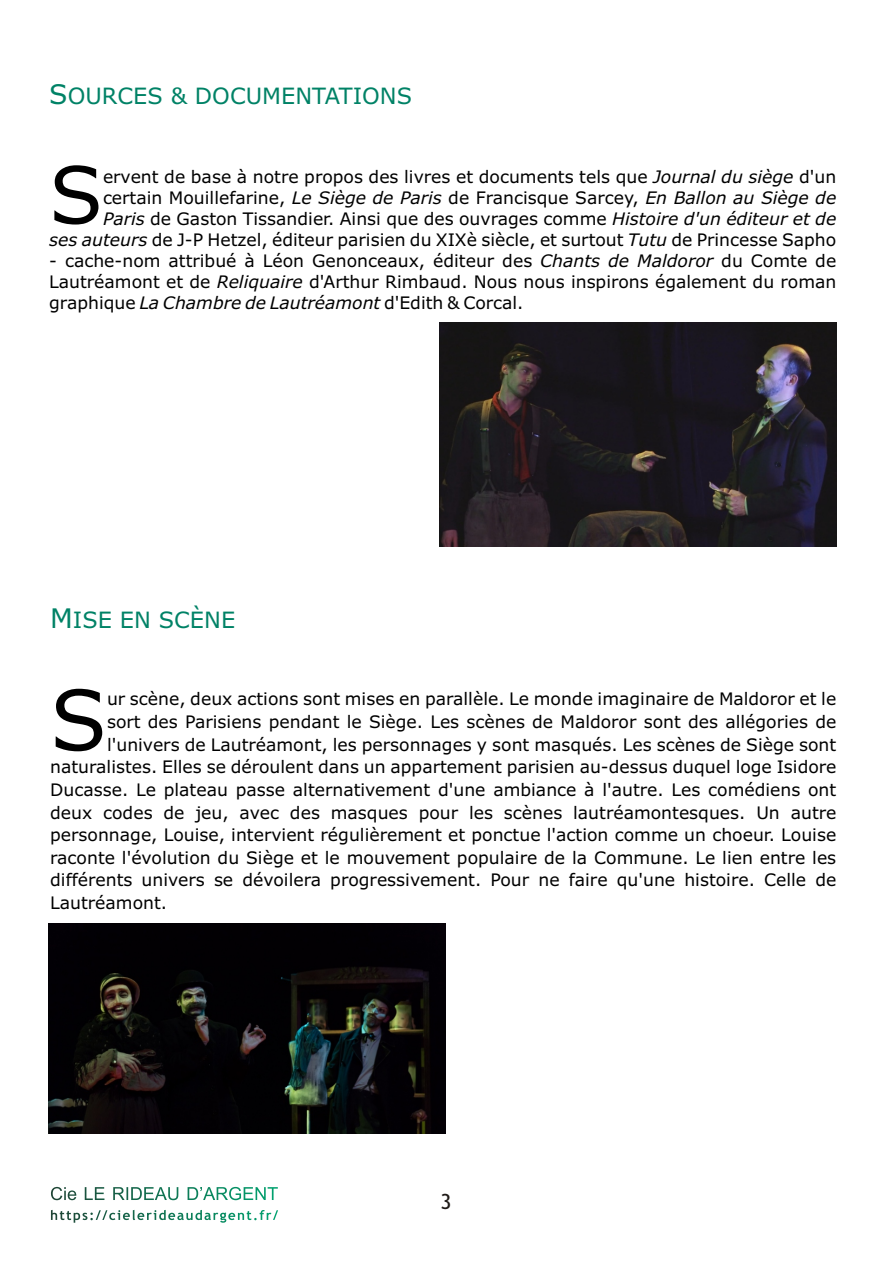
<style>
.page{position:relative;width:894px;height:1263px;background:#fff}
.page>*{position:absolute;margin:0;border:0;box-sizing:border-box;transform-origin:0 0}
.t1{font:83.1px "Verdana";color:#000}
.t2{font:78.75px "Verdana";color:#000}
.t3{font:22.5px "Verdana";color:#008266}
.t4{font:21px "Trebuchet MS";color:#1f1a17}
.t5{font:17.25px/22.6px "Verdana";color:#000;text-align:justify}
.s1{font-size:27px}
.s2{font-style:italic}
</style>
<div class="page">
<img style="left:48px;top:924px;width:398px;height:210px">
<img style="left:439px;top:322px;width:398px;height:224px">
<svg style="left:50px;top:1186px;width:228px;height:37px"></svg>
<h3 class="t3" style="left:49px;top:87px;width:364px"><span class="s1">S</span>OURCES &amp; DOCUMENTATIONS</h3>
<h2 class="t2" style="left:49px;top:163px;width:55px">S</h2>
<p class="t5" style="left:103px;top:167px;width:735px">ervent de base à notre propos des livres et documents tels que <span class="s2">Journal du siège</span> d'un</p>
<p class="t5" style="left:49px;top:188px;width:789px;line-height:21px;text-align:right">certain Mouillefarine, <span class="s2">Le Siège de Paris</span> de Francisque Sarcey, <span class="s2">En Ballon au Siège de<br>Paris</span> de Gaston Tissandier. Ainsi que des ouvrages comme <span class="s2">Histoire d'un éditeur et de<br>ses auteurs</span> de J-P Hetzel, éditeur parisien du XIXè siècle, et surtout <span class="s2">Tutu</span> de Princesse Sapho</p>
<p class="t5" style="left:49px;top:251px;width:789px;line-height:21px">- cache-nom attribué à Léon Genonceaux, éditeur des <span class="s2">Chants de Maldoror</span> du Comte de Lautréamont et de <span class="s2">Reliquaire</span> d'Arthur Rimbaud. Nous nous inspirons également du roman graphique <span class="s2">La Chambre de Lautréamont</span> d'Edith &amp; Corcal.</p>
<h3 class="t3" style="left:50px;top:610px;width:187px"><span class="s1">M</span>ISE EN SCÈNE</h3>
<h1 class="t1" style="left:50px;top:687px;width:58px">S</h1>
<p class="t5" style="left:107px;top:689px;width:731px">ur scène, deux actions sont mises en parallèle. Le monde imaginaire de Maldoror et le sort des Parisiens pendant le Siège. Les scènes de Maldoror sont des allégories de</p>
<p class="t5" style="left:50px;top:735px;width:788px;text-indent:57px">l'univers de Lautréamont, les personnages y sont masqués. Les scènes de Siège sont naturalistes. Elles se déroulent dans un appartement parisien au-dessus duquel loge Isidore Ducasse. Le plateau passe alternativement d'une ambiance à l'autre. Les comédiens ont deux codes de jeu, avec des masques pour les scènes lautréamontesques. Un autre personnage, Louise, intervient régulièrement et ponctue l'action comme un choeur. Louise raconte l'évolution du Siège et le mouvement populaire de la Commune. Le lien entre les différents univers se dévoilera progressivement. Pour ne faire qu'une histoire. Celle de Lautréamont.</p>
<p class="t4" style="left:441px;top:1193px;width:13px">3</p>
</div>
